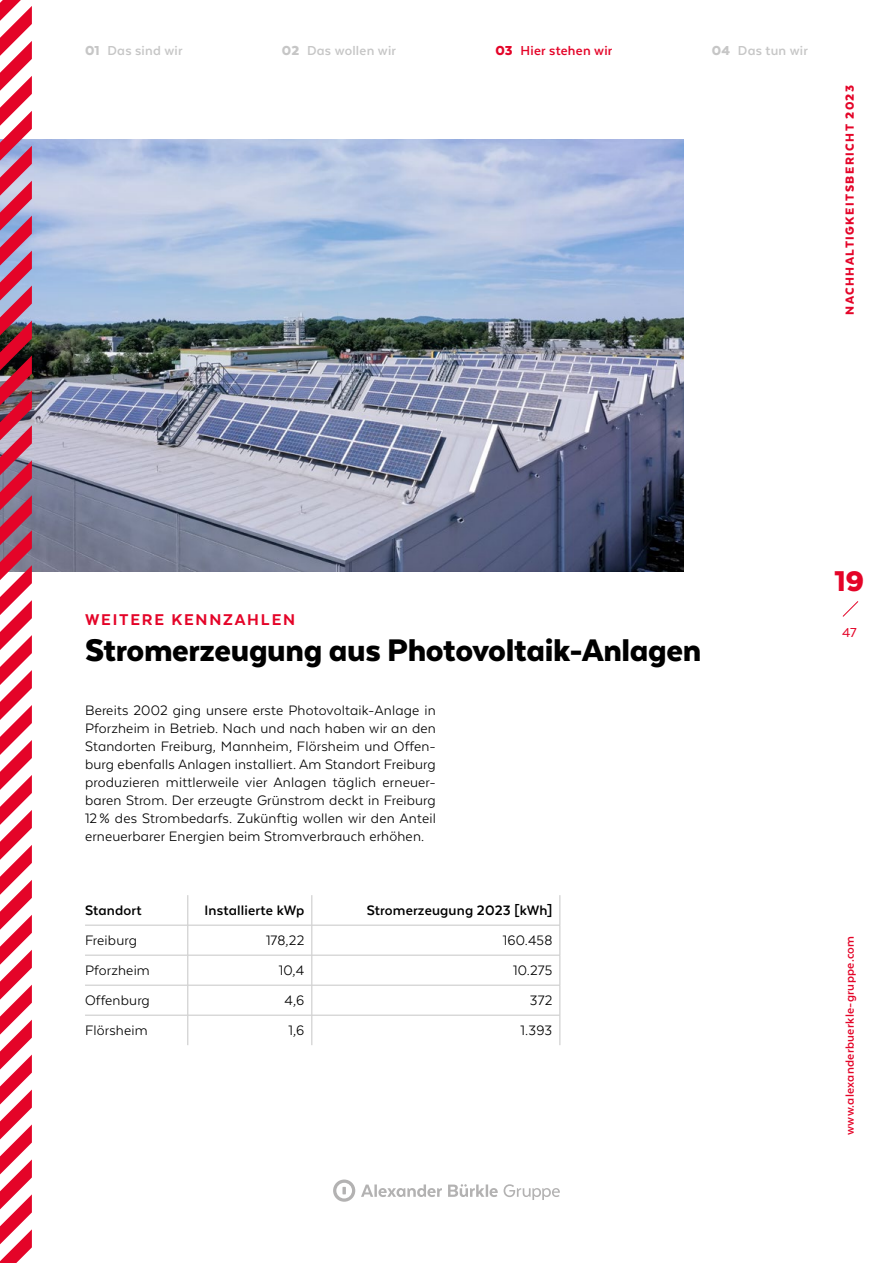
<style>
.page{position:relative;width:893px;height:1263px;background:#fff}
.page>*{position:absolute;margin:0;border:0;box-sizing:border-box;transform-origin:0 0}
.t1{font:900 36px "Texta Alt";letter-spacing:-.01em;color:#000}
.t2{font:900 33px "Texta Alt";color:#e40428}
.t3{font:800 18px "Texta Alt";letter-spacing:.1em;color:#e40428}
.t4{font:15.75px/18px "Texta Alt";letter-spacing:.01em;color:#000;text-align:justify}
.t5{font:700 15.75px "Texta Alt";letter-spacing:.01em;color:#000}
.t6{font:700 15px "Texta Alt";letter-spacing:.015em;color:#c6c6c6}
.t7{font:700 15px "Texta Alt";letter-spacing:.015em;color:#e40428}
.t8{font:15px "Texta Alt";color:#e40428}
.t9{font:700 13.5px "Texta Alt";letter-spacing:.02em;color:#e40428}
.t10{font:900 13.5px "Texta Alt";letter-spacing:.11em;color:#e40428}
.s1{font-weight:900}
</style>
<div class="page">
<svg style="left:361px;top:1184px;width:81px;height:13px"></svg>
<svg style="left:448px;top:1184px;width:50px;height:13px"></svg>
<svg style="left:333px;top:1179px;width:22px;height:23px"></svg>
<svg style="left:504px;top:1184px;width:56px;height:16px"></svg>
<hr style="left:187px;top:895px;width:1px;height:30px;background:#c6c6c6">
<hr style="left:312px;top:895px;width:1px;height:30px;background:#c6c6c6">
<hr style="left:85px;top:925px;width:103px;height:1px;background:#c6c6c6">
<hr style="left:188px;top:925px;width:124px;height:1px;background:#c6c6c6">
<hr style="left:187px;top:925px;width:1px;height:30px;background:#c6c6c6">
<hr style="left:312px;top:925px;width:248px;height:1px;background:#c6c6c6">
<hr style="left:312px;top:925px;width:1px;height:30px;background:#c6c6c6">
<hr style="left:187px;top:955px;width:1px;height:30px;background:#c6c6c6">
<hr style="left:312px;top:955px;width:1px;height:30px;background:#c6c6c6">
<hr style="left:187px;top:985px;width:1px;height:30px;background:#c6c6c6">
<hr style="left:312px;top:985px;width:1px;height:30px;background:#c6c6c6">
<hr style="left:187px;top:1015px;width:1px;height:30px;background:#c6c6c6">
<hr style="left:312px;top:1015px;width:1px;height:30px;background:#c6c6c6">
<hr style="left:85px;top:955px;width:103px;height:1px;background:#c6c6c6">
<hr style="left:188px;top:955px;width:124px;height:1px;background:#c6c6c6">
<hr style="left:312px;top:955px;width:248px;height:1px;background:#c6c6c6">
<hr style="left:85px;top:985px;width:103px;height:1px;background:#c6c6c6">
<hr style="left:188px;top:985px;width:124px;height:1px;background:#c6c6c6">
<hr style="left:312px;top:985px;width:248px;height:1px;background:#c6c6c6">
<hr style="left:85px;top:1015px;width:103px;height:1px;background:#c6c6c6">
<hr style="left:188px;top:1015px;width:124px;height:1px;background:#c6c6c6">
<hr style="left:312px;top:1015px;width:248px;height:1px;background:#c6c6c6">
<hr style="left:560px;top:895px;width:1px;height:30px;background:#c6c6c6">
<hr style="left:560px;top:925px;width:1px;height:30px;background:#c6c6c6">
<hr style="left:560px;top:955px;width:1px;height:30px;background:#c6c6c6">
<hr style="left:560px;top:985px;width:1px;height:30px;background:#c6c6c6">
<hr style="left:560px;top:1015px;width:1px;height:30px;background:#c6c6c6">
<img style="left:32px;top:139px;width:652px;height:432px">
<svg style="left:0;top:0;width:32px;height:1263px"></svg>
<svg style="left:842px;top:601px;width:17px;height:16px"></svg>
<p class="t6" style="left:85px;top:42px;width:99px"><span class="s1">01</span> Das sind wir</p>
<p class="t6" style="left:282px;top:42px;width:116px"><span class="s1">02</span> Das wollen wir</p>
<p class="t7" style="left:495px;top:42px;width:118px"><span class="s1">03</span> Hier stehen wir</p>
<p class="t6" style="left:712px;top:42px;width:98px"><span class="s1">04</span> Das tun wir</p>
<p class="t10" style="left:843px;top:315px;width:231px;rotate:-90deg">NACHHALTIGKEITSBERICHT 2023</p>
<p class="t3" style="left:85px;top:610px;width:212px">WEITERE KENNZAHLEN</p>
<h1 class="t1" style="left:85px;top:631px;width:618px">Stromerzeugung aus Photovoltaik-Anlagen</h1>
<p class="t4" style="left:85px;top:701px;width:352px">Bereits 2002 ging unsere erste Photovoltaik-Anlage in Pforzheim in Betrieb. Nach und nach haben wir an den Standorten Freiburg, Mannheim, Flörsheim und Offen&shy;burg ebenfalls Anlagen installiert. Am Standort Freiburg produzieren mittlerweile vier Anlagen täglich erneuer&shy;baren Strom. Der erzeugte Grünstrom deckt in Freiburg 12% des Strombedarfs. Zukünftig wollen wir den Anteil erneuerbarer Energien beim Stromverbrauch erhöhen.</p>
<p class="t5" style="left:85px;top:902px;width:58px">Standort</p>
<p class="t5" style="left:204px;top:902px;width:101px">Installierte kWp</p>
<p class="t5" style="left:367px;top:902px;width:187px">Stromerzeugung 2023 [kWh]</p>
<p class="t4" style="left:85px;top:931px;width:53px">Freiburg</p>
<p class="t4" style="left:266px;top:931px;width:40px">178,22</p>
<p class="t4" style="left:503px;top:931px;width:51px">160.458</p>
<p class="t4" style="left:85px;top:961px;width:66px">Pforzheim</p>
<p class="t4" style="left:279px;top:961px;width:27px">10,4</p>
<p class="t4" style="left:513px;top:961px;width:41px">10.275</p>
<p class="t4" style="left:85px;top:991px;width:66px">Offenburg</p>
<p class="t4" style="left:285px;top:991px;width:21px">4,6</p>
<p class="t4" style="left:530px;top:991px;width:24px">372</p>
<p class="t4" style="left:85px;top:1021px;width:64px">Flörsheim</p>
<p class="t4" style="left:289px;top:1021px;width:17px">1,6</p>
<p class="t4" style="left:521px;top:1021px;width:33px">1.393</p>
<h2 class="t2" style="left:834px;top:564px;width:31px">19</h2>
<p class="t8" style="left:842px;top:625px;width:16px">47</p>
<p class="t9" style="left:843px;top:1135px;width:201px;rotate:-90deg">www.alexanderbuerkle-gruppe.com</p>
</div>
